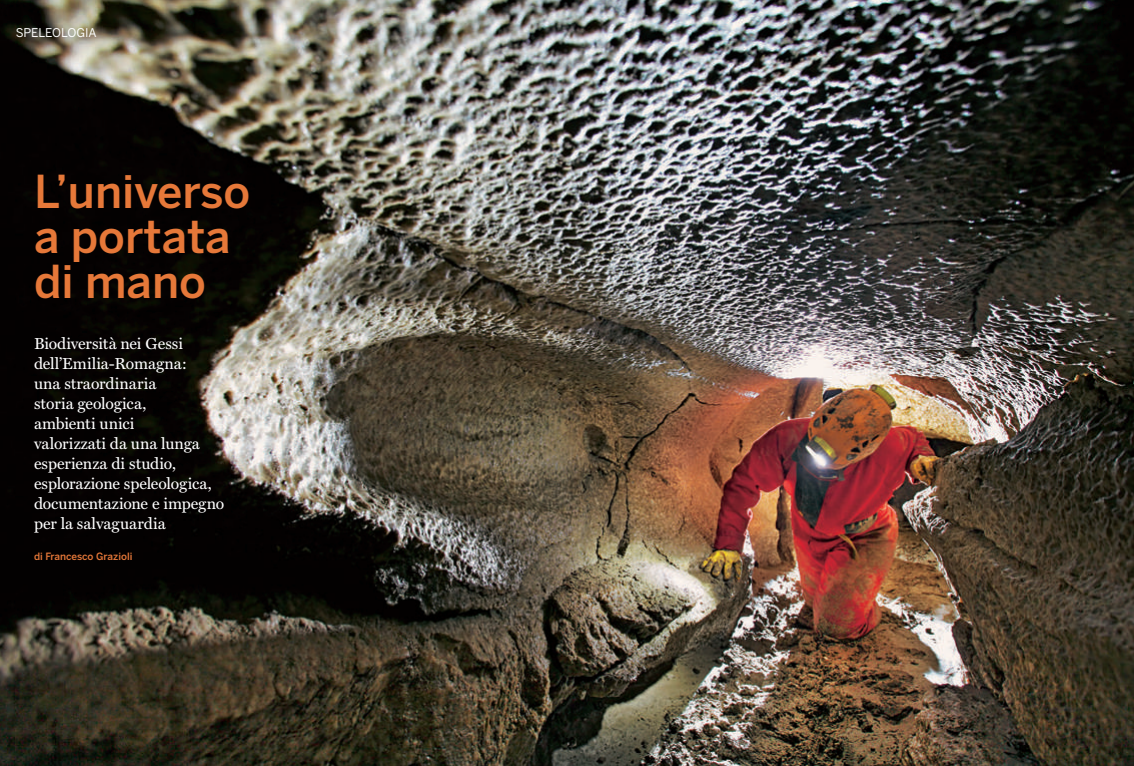
<style>
.page{position:relative;width:1134px;height:766px;background:#fff}
.page>*{position:absolute;margin:0;border:0;box-sizing:border-box;transform-origin:0 0}
.t1{font:500 45px/45px "Benton Sans";color:#e67839}
.t2{font:16px/20px "Miller Text";color:#fff}
.t3{font:12px "Benton Sans";letter-spacing:-.01em;color:#fff}
.t4{font:500 10px "Benton Sans";color:#e67839}
</style>
<div class="page">
<img style="left:0;top:0;width:1134px;height:765px">
<p class="t3" style="left:16px;top:25px;width:82px">SPELEOLOGIA</p>
<h1 class="t1" style="left:34px;top:169px;width:218px">L’universo a portata di mano</h1>
<p class="t2" style="left:34px;top:333px;width:192px">Biodiversità nei Gessi dell’Emilia-Romagna:<br>una straordinaria<br>storia geologica,<br>ambienti unici<br>valorizzati da una lunga esperienza di studio, esplorazione speleologica, documentazione e impegno per la salvaguardia</p>
<p class="t4" style="left:34px;top:550px;width:100px">di Francesco Grazioli</p>
</div>
